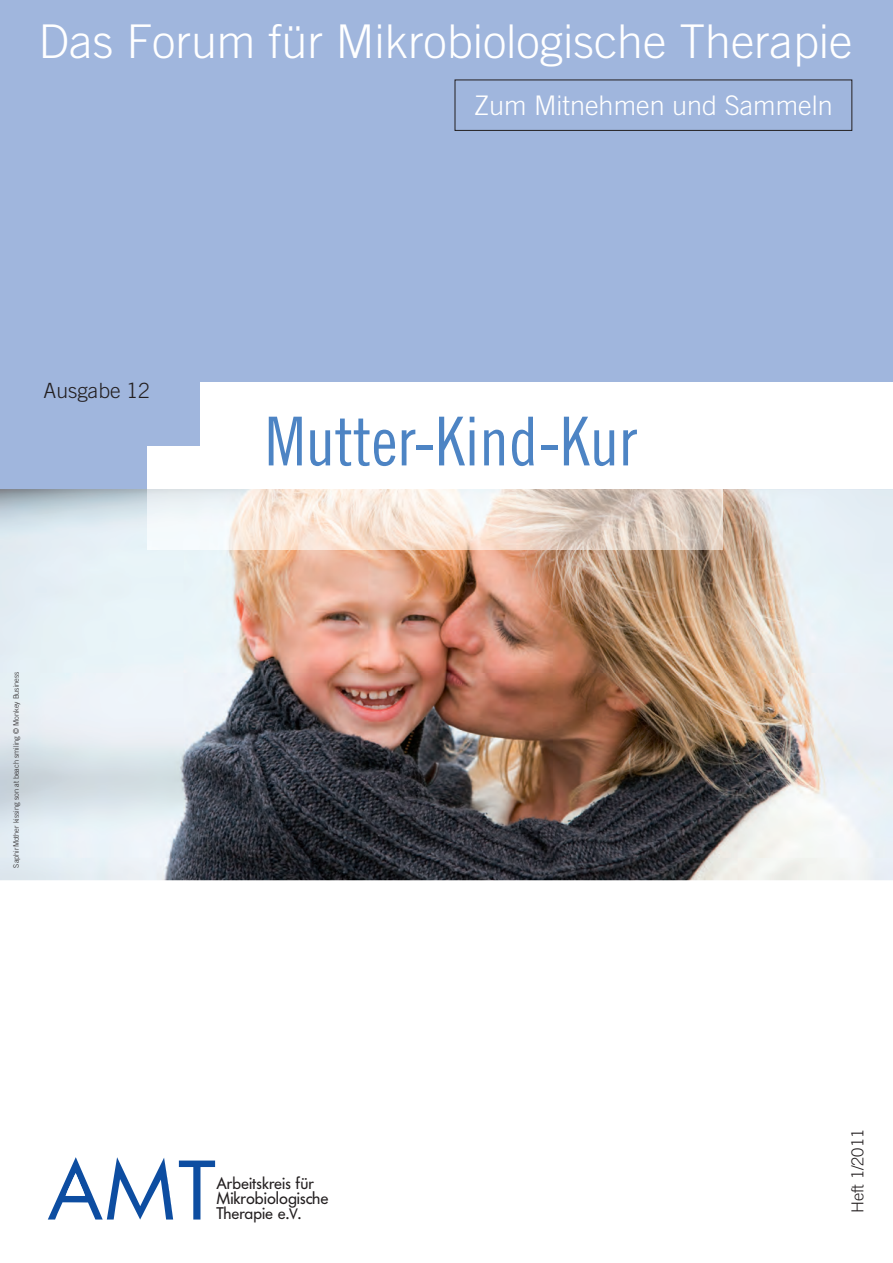
<style>
.page{position:relative;width:893px;height:1263px;background:#fff}
.page>*{position:absolute;margin:0;border:0;box-sizing:border-box;transform-origin:0 0}
.t1{font:67.5px "Trade Gothic Cond Eighteen";color:#4d84c4}
.t2{font:300 46.5px "Trade Gothic";color:#fff}
.t3{font:300 27px "Trade Gothic";color:#fff}
.t4{font:300 21px "Trade Gothic";color:#231f20}
.t5{font:17.1px "Futura BQ";color:#231f20}
.t6{font:16.65px "Futura BQ";color:#231f20}
.t7{font:300 16.5px "Trade Gothic";color:#231f20}
.t8{font:300 7.5px "Trade Gothic";color:#231f20}
.s1{font-size:15px}
</style>
<div class="page">
<div style="left:0;top:0;width:893px;height:874px;background:#a0b6dd"></div>
<div style="left:455px;top:80px;width:397px;height:51px;border:1px solid #231f20"></div>
<svg style="left:179px;top:1160px;width:36px;height:59px"></svg>
<svg style="left:48px;top:1157px;width:125px;height:62px"></svg>
<img style="left:0;top:489px;width:893px;height:391px">
<div style="left:201px;top:383px;width:692px;height:106px;background:#fff"></div>
<div style="left:147px;top:446px;width:54px;height:43px;background:#fff"></div>
<img style="left:147px;top:489px;width:576px;height:61px">
<h2 class="t2" style="left:39px;top:14px;width:815px">Das Forum für Mikrobiologische Therapie</h2>
<h3 class="t3" style="left:474px;top:89px;width:360px">Zum Mitnehmen und Sammeln</h3>
<h3 class="t4" style="left:44px;top:378px;width:108px">Ausgabe 12</h3>
<p class="t8" style="left:12px;top:867px;width:198px;rotate:-90deg">SaphirMother kissing son at beach smiling © Monkey Business</p>
<h1 class="t1" style="left:265px;top:401px;width:374px">Mutter-Kind-Kur</h1>
<h3 class="t6" style="left:216px;top:1173px;width:99px">Arbeitskreis für</h3>
<h3 class="t5" style="left:216px;top:1188px;width:114px">Mikrobiologische</h3>
<h3 class="t6" style="left:216px;top:1204px;width:87px">Therapie e.<span class="s1">V</span>.</h3>
<h3 class="t7" style="left:848px;top:1213px;width:86px;rotate:-90deg">Heft 1/2011</h3>
</div>
